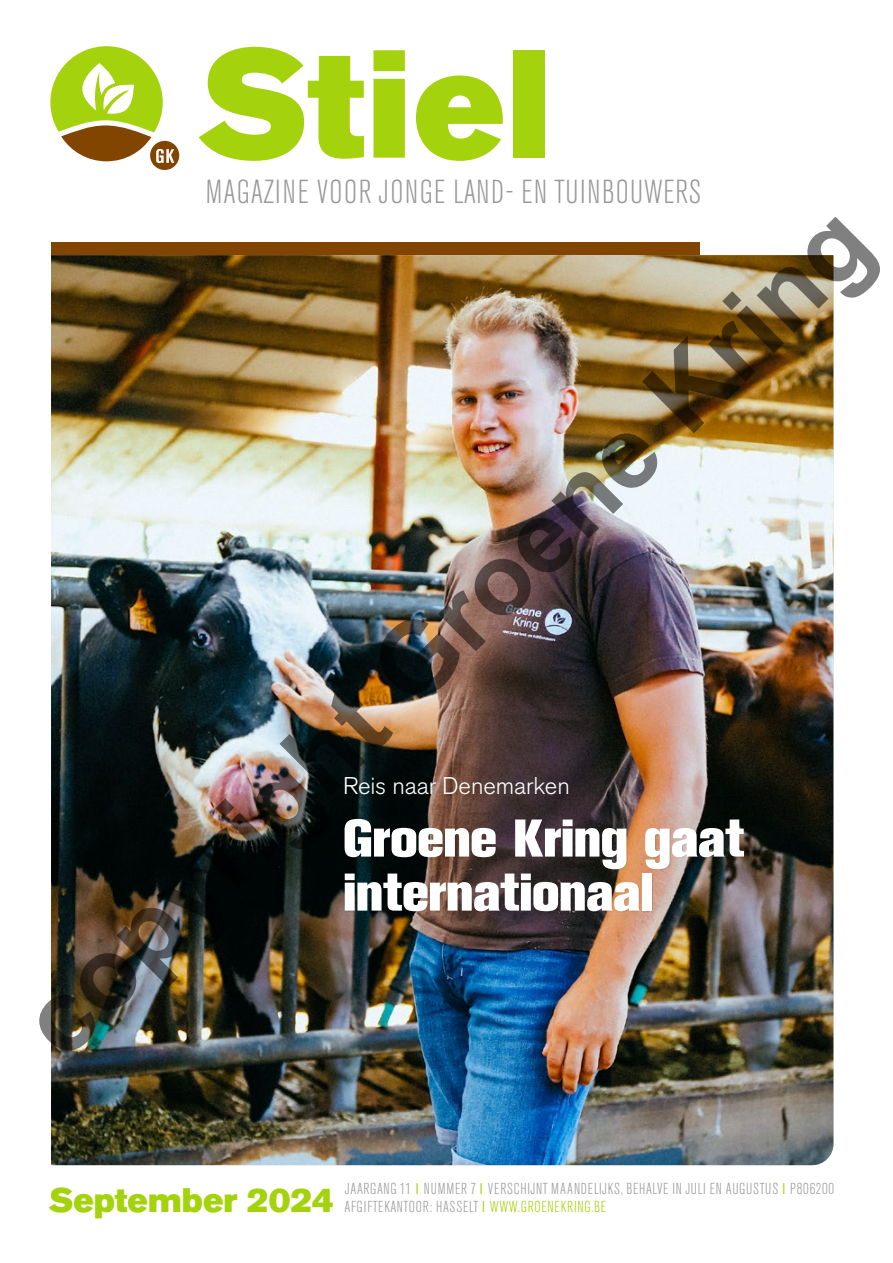
<style>
.page{position:relative;width:893px;height:1263px;background:#fff}
.page>*{position:absolute;margin:0;border:0;box-sizing:border-box;transform-origin:0 0}
.t1{font:152.1px "Akzidenz Grotesk Pro Super";letter-spacing:.015em;color:#a4d20c}
.t2{font:700 102.45px "Arial";color:rgb(0 0 0/.5)}
.t3{font:800 52.5px/54px "Akzidenz Grotesk Pro";letter-spacing:-.005em;color:#fff}
.t4{font:300 condensed 33px "Akzidenz Grotesk Pro";letter-spacing:.04em;color:#999}
.t5{font:300 24px "Akzidenz Grotesk Pro";letter-spacing:-.005em;color:#fff}
.t6{font:300 condensed 15.75px/18px "Akzidenz Grotesk Pro";letter-spacing:.045em;color:#999}
.s1{color:#a4d20c}
.s2{font-family:"Akzidenz Grotesk Pro Super";font-weight:400;font-stretch:normal;font-size:33.75px;color:#a4d20c}
</style>
<div class="page">
<div style="left:150px;top:141px;width:29px;height:29px;background:#814500;border-radius:50%"></div>
<svg style="left:50px;top:46px;width:124px;height:117px"></svg>
<div style="left:51px;top:242px;width:649px;height:13px;background:#814500"></div>
<img style="left:51px;top:255px;width:782px;height:910px">
<div style="left:344px;top:776px;width:401px;height:137px;background:#151616;opacity:.15"></div>
<h1 class="t1" style="left:198px;top:6px;width:356px">Stiel</h1>
<h3 class="t4" style="left:206px;top:170px;width:497px">MAGAZINE VOOR JONGE LAND- EN TUINBOUWERS</h3>
<h2 class="t2" style="left:-12px;top:986px;width:1151px;rotate:-45deg">copyright Groene Kring</h2>
<h3 class="t5" style="left:343px;top:770px;width:228px">Reis naar Denemarken</h3>
<h3 class="t3" style="left:343px;top:810px;width:402px">Groene Kring gaat internationaal</h3>
<p class="t6" style="left:49px;top:1179px;width:787px;text-indent:296px">JAARGANG 11 <span class="s1">❘</span> NUMMER 7 <span class="s1">❘</span> VERSCHIJNT MAANDELIJKS, BEHALVE IN JULI EN AUGUSTUS <span class="s1">❘</span> P806200<br><span class="s2">September 2024</span> AFGIFTEKANTOOR: HASSELT <span class="s1">❘ WWW.GROENEKRING.BE</span></p>
</div>
